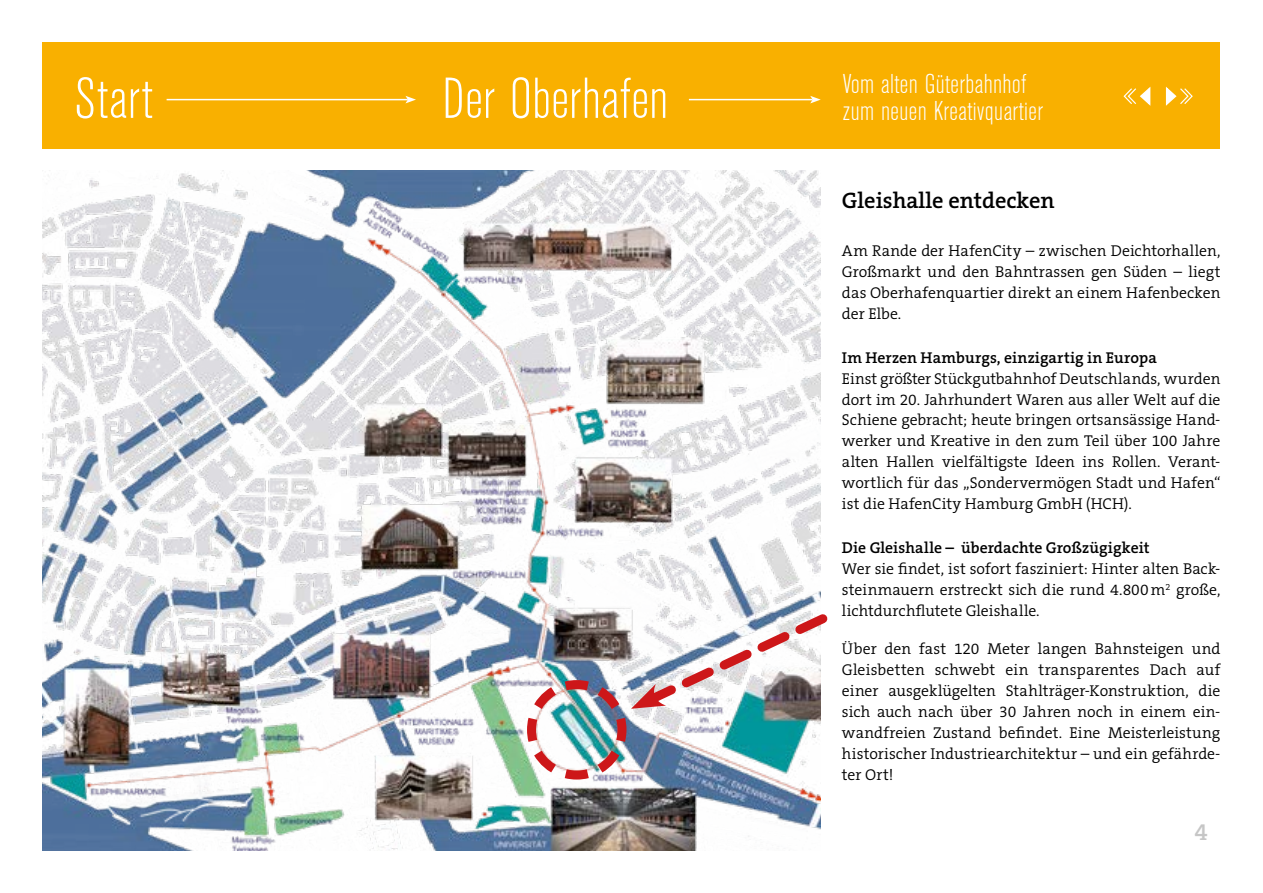
<style>
.page{position:relative;width:1263px;height:893px;background:#fff}
.page>*{position:absolute;margin:0;border:0;box-sizing:border-box;transform-origin:0 0}
.t1{font:300 condensed 57px "Akzidenz Grotesk BE";letter-spacing:.01em;color:#fff}
.t2{font:300 condensed 27px/27px "Akzidenz Grotesk BE";letter-spacing:.015em;color:#fff}
.t3{font:600 24px "The Serif B W6";color:#c6c6c6}
.t4{font:600 22.5px "The Serif B W6";color:#000}
.t5{font:300 15.75px/21px "The Serif B W4";letter-spacing:.005em;color:#000;text-align:justify}
.t6{font:600 15.75px "The Serif B W6";color:#000}
</style>
<div class="page">
<div style="left:43px;top:43px;width:1177px;height:106px;background:#f9b000"></div>
<img style="left:43px;top:170px;width:778px;height:680px">
<hr style="left:167px;top:99px;width:241px;height:1px;background:#fff">
<svg style="left:405px;top:96px;width:11px;height:7px"></svg>
<hr style="left:689px;top:99px;width:123px;height:1px;background:#fff">
<svg style="left:810px;top:96px;width:11px;height:7px"></svg>
<svg style="left:1123px;top:86px;width:28px;height:20px"></svg>
<svg style="left:1165px;top:86px;width:28px;height:20px"></svg>
<img style="left:522px;top:607px;width:306px;height:177px">
<h1 class="t1" style="left:74px;top:68px;width:80px">Start</h1>
<h1 class="t1" style="left:442px;top:68px;width:227px">Der Oberhafen</h1>
<h2 class="t2" style="left:842px;top:71px;width:202px">Vom alten Güterbahnhof zum neuen Kreativquartier</h2>
<h3 class="t4" style="left:842px;top:186px;width:214px">Gleishalle entdecken</h3>
<p class="t5" style="left:842px;top:240px;width:380px">Am Rande der HafenCity – zwischen Deichtorhallen, Großmarkt und den Bahntrassen gen Süden – liegt das Oberhafenquartier direkt an einem Hafenbecken der Elbe.</p>
<p class="t6" style="left:842px;top:347px;width:316px">Im Herzen Hamburgs, einzigartig in Europa</p>
<p class="t5" style="left:842px;top:368px;width:380px">Einst größter Stückgutbahnhof Deutschlands, wurden dort im 20. Jahrhundert Waren aus aller Welt auf die Schiene gebracht; heute bringen ortsansässige Hand&shy;werker und Kreative in den zum Teil über 100 Jahre alten Hallen vielfältigste Ideen ins Rollen. Verant&shy;wortlich für das „Sondervermögen Stadt und Hafen“ ist die HafenCity Hamburg GmbH (HCH).</p>
<p class="t6" style="left:842px;top:537px;width:309px">Die Gleishalle – überdachte Großzügigkeit</p>
<p class="t5" style="left:842px;top:558px;width:380px">Wer sie findet, ist sofort fasziniert: Hinter alten Back&shy;steinmauern erstreckt sich die rund 4.800m<sup>2</sup> große, lichtdurchflutete Gleishalle.</p>
<p class="t5" style="left:842px;top:638px;width:380px">Über den fast 120 Meter langen Bahnsteigen und Gleisbetten schwebt ein transparentes Dach auf einer ausgeklügelten Stahlträger-Konstruktion, die sich auch nach über 30 Jahren noch in einem ein&shy;wandfreien Zustand befindet. Eine Meisterleistung historischer Industriearchitektur – und ein gefährde&shy;ter Ort!</p>
<h3 class="t3" style="left:1194px;top:816px;width:15px">4</h3>
</div>
